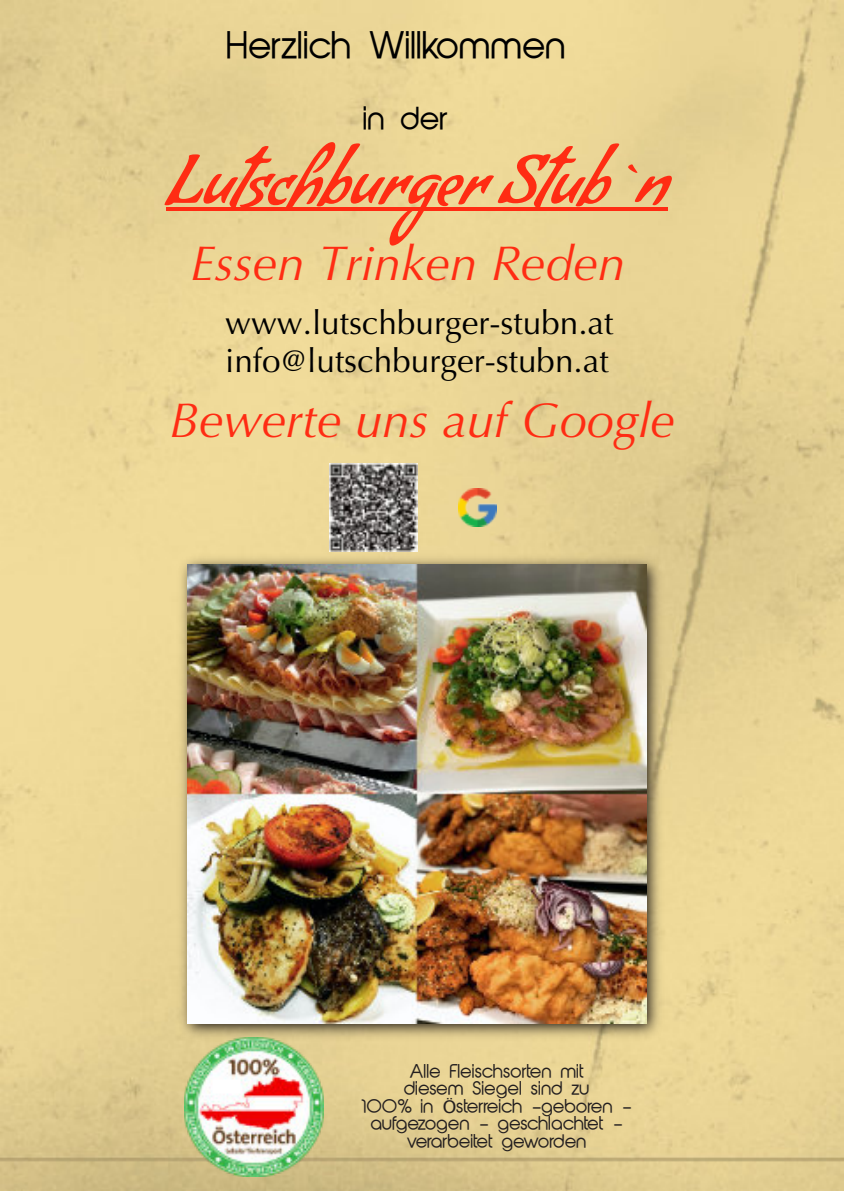
<style>
.page{position:relative;width:844px;height:1191px;background:#fff}
.page>*{position:absolute;margin:0;border:0;box-sizing:border-box;transform-origin:0 0}
.t1{font:68.25px "Condiment";letter-spacing:-.005em;color:#ff2c13}
.t2{font:italic 49px "Optima";color:#ff2c13}
.t3{font:35px "Abeatby Kai";color:#000}
.t4{font:33.25px/37.8px "Optima";color:#000}
.t5{font:29.75px "Abeatby Kai";color:#000}
.t6{font:17.5px/17.5px "Abeatby Kai";color:#231f20;text-align:center}
.s1{font-family:"Lucida Grande"}
</style>
<div class="page">
<img style="left:0;top:0;width:843px;height:1191px">
<hr style="left:166px;top:207px;width:501px;height:4px;background:#ff2c13">
<img style="left:176px;top:553px;width:488px;height:488px">
<img style="left:188px;top:565px;width:458px;height:458px">
<img style="left:185px;top:1037px;width:138px;height:139px">
<img style="left:329px;top:463px;width:88px;height:88px">
<img style="left:458px;top:488px;width:38px;height:38px">
<h3 class="t3" style="left:227px;top:31px;width:341px">Herzlich Willkommen</h3>
<h3 class="t5" style="left:363px;top:106px;width:87px">in der</h3>
<h1 class="t1" style="left:166px;top:139px;width:502px">Lutschburger Stub`n</h1>
<h2 class="t2" style="left:190px;top:235px;width:436px">Essen Trinken Reden</h2>
<h3 class="t4" style="left:225px;top:304px;width:390px">www.lutschburger-stubn.at info@lutschburger-stubn.at</h3>
<h2 class="t2" style="left:169px;top:391px;width:507px">Bewerte uns auf Google</h2>
<p class="t6" style="left:362px;top:1063px;width:272px">Alle Fleischsorten mit<br>diesem Siegel sind zu<br>100% in <span class="s1">Ö</span>sterreich <span class="s1">-</span>geboren <span class="s1">- </span>aufgezogen <span class="s1">-</span> geschlachtet <span class="s1">- </span>verarbeitet geworden</p>
</div>
